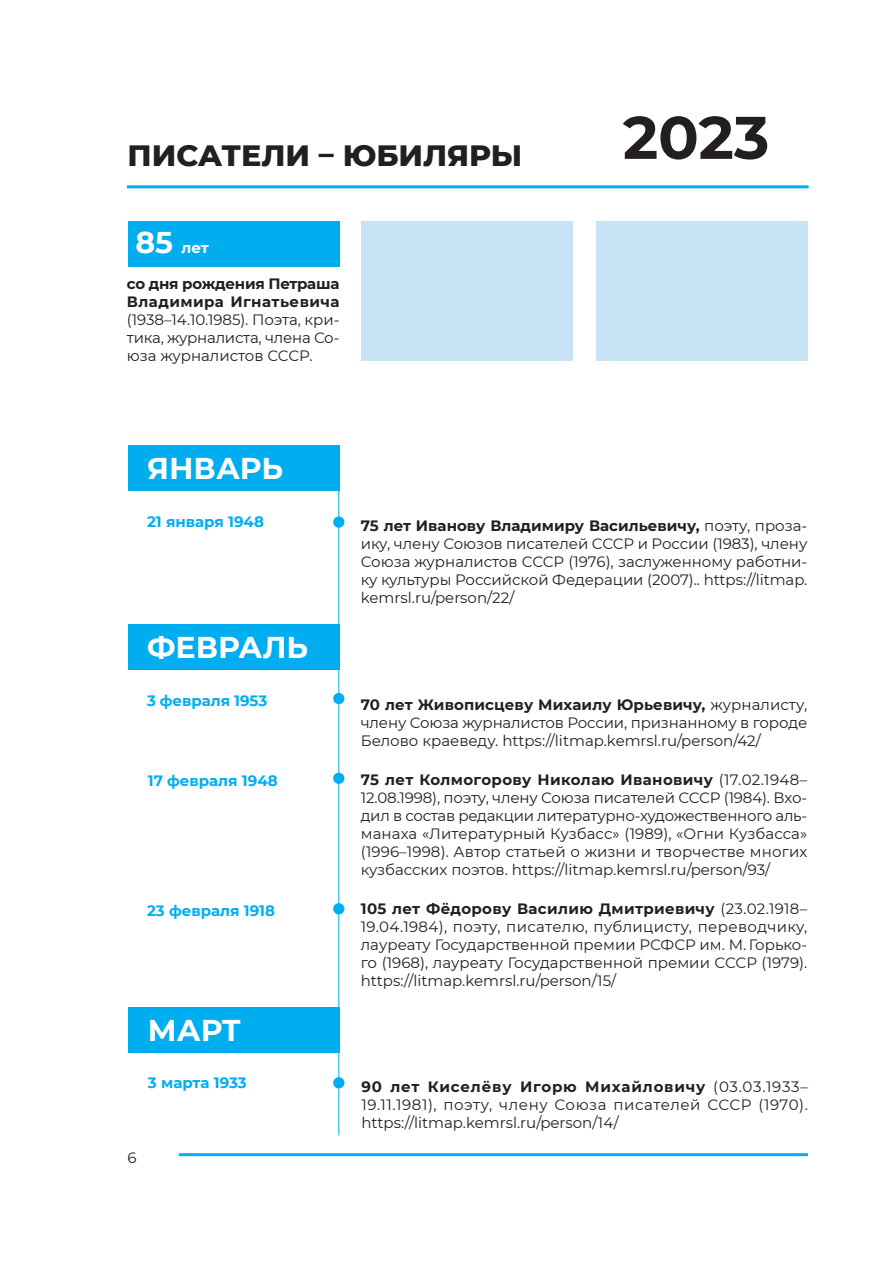
<style>
.page{position:relative;width:893px;height:1263px;background:#fff}
.page>*{position:absolute;margin:0;border:0;box-sizing:border-box;transform-origin:0 0}
.t1{font:700 60px "Montserrat";color:#231f20}
.t2{font:700 30px "Montserrat";color:#fff}
.t3{font:800 30px "Montserrat";color:#231f20}
.t4{font:15px/18px "Montserrat";color:#231f20;text-align:justify}
.t5{font:15px/18px "Montserrat";letter-spacing:.04em;color:#231f20}
.t6{font:700 15px "Montserrat";color:#00aeef}
.t7{font:700 15px/18px "Montserrat";letter-spacing:.005em;color:#231f20}
.t8{font:700 15px "Montserrat";color:#fff}
.s1{font-size:30px}
.s2{font-weight:700}
</style>
<div class="page">
<hr style="left:179px;top:1153px;width:629px;height:3px;background:#00aeef">
<div style="left:128px;top:221px;width:212px;height:45px;background:#00aeef"></div>
<hr style="left:127px;top:185px;width:682px;height:3px;background:#00aeef">
<hr style="left:338px;top:447px;width:1px;height:688px;background:#00aeef">
<div style="left:128px;top:446px;width:211px;height:45px;background:#00aeef"></div>
<div style="left:333px;top:516px;width:11px;height:12px;background:#00aeef;border-radius:50%"></div>
<div style="left:128px;top:1007px;width:211px;height:46px;background:#00aeef"></div>
<div style="left:333px;top:1077px;width:11px;height:11px;background:#00aeef;border-radius:50%"></div>
<div style="left:128px;top:624px;width:211px;height:45px;background:#00aeef"></div>
<div style="left:333px;top:693px;width:11px;height:11px;background:#00aeef;border-radius:50%"></div>
<div style="left:333px;top:773px;width:11px;height:11px;background:#00aeef;border-radius:50%"></div>
<div style="left:333px;top:903px;width:11px;height:11px;background:#00aeef;border-radius:50%"></div>
<div style="left:362px;top:221px;width:211px;height:140px;background:#c7e4f6"></div>
<div style="left:596px;top:221px;width:211px;height:140px;background:#c7e4f6"></div>
<h2 class="t3" style="left:128px;top:133px;width:396px">Писатели – юбиляры</h2>
<p class="t8" style="left:135px;top:236px;width:75px"><span class="s1">85</span> лет</p>
<p class="t7" style="left:127px;top:273px;width:214px">со дня рождения Петраша<br>Владимира И гнатьевича</p>
<p class="t4" style="left:127px;top:310px;width:214px">(1938–14.10.1985). Поэта, кри&shy;тика, журналиста, члена Со&shy;юза журналистов СССР</p>
<p class="t4" style="left:309px;top:346px;width:5px">.</p>
<h1 class="t1" style="left:623px;top:94px;width:148px">2023</h1>
<h2 class="t2" style="left:147px;top:447px;width:137px">январь</h2>
<p class="t6" style="left:147px;top:511px;width:118px">21 января 1948</p>
<p class="t4" style="left:361px;top:516px;width:448px"><span class="s2">75 лет И ванову Владимиру Васильевичу,</span> поэту, проза&shy;ику, члену Союзов писателей СССР</p>
<p class="t4" style="left:638px;top:534px;width:171px">и России (1983), члену</p>
<p class="t4" style="left:361px;top:552px;width:448px;text-indent:208px">(1976), заслуженному работни&shy;ку культуры Российской Федерации (2007).. https://litmap. kemrsl.ru/person/22/</p>
<p class="t4" style="left:361px;top:552px;width:173px">Союза журналистов СССР</p>
<h2 class="t2" style="left:147px;top:625px;width:163px">февраль</h2>
<p class="t6" style="left:147px;top:690px;width:122px">3 февраля 1953</p>
<p class="t4" style="left:361px;top:695px;width:448px"><span class="s2">70 лет Живописцеву М ихаилу Юрьевичу,</span> журналисту, члену Союза журналистов России, признанному в городе Белово краеведу. https://litmap.kemrsl.ru/person/42/</p>
<p class="t4" style="left:361px;top:770px;width:448px"><span class="s2">75 лет Колмогорову Н иколаю И вановичу</span> (17.02.1948–<br>12.08.1998), поэту, члену Союза писателей СССР</p>
<p class="t6" style="left:148px;top:769px;width:131px">17 февраля 1948</p>
<p class="t4" style="left:361px;top:788px;width:448px;text-indent:363px">(1984). Вхо&shy;дил в состав редакции литературно-художественного аль&shy;манаха «Литературный Кузбасс» (1989), «Огни Кузбасса» (1996–1998). Автор статьей о жизни и творчестве многих кузбасских поэтов. https://litmap.kemrsl.ru/person/93/</p>
<p class="t4" style="left:361px;top:899px;width:448px"><span class="s2">105 лет Фёдорову Василию Дмитриевичу</span> (23.02.1918– 19.04.1984), поэту, писателю, публицисту, переводчику, лауреату Государственной премии РСФСР</p>
<p class="t6" style="left:147px;top:900px;width:129px">23 февраля 1918</p>
<p class="t4" style="left:361px;top:935px;width:448px;text-indent:339px">им. М. Горько&shy;го (1968), лауреату Государственной премии СССР</p>
<p class="t4" style="left:761px;top:953px;width:47px">(1979).</p>
<p class="t4" style="left:361px;top:971px;width:257px">https://litmap.kemrsl.ru/person/15/</p>
<h2 class="t2" style="left:148px;top:1008px;width:94px">март</h2>
<p class="t6" style="left:148px;top:1072px;width:100px">3 марта 1933</p>
<p class="t5" style="left:361px;top:1077px;width:448px"><span class="s2">90 лет Киселёву И горю М ихайловичу</span> (03.03.1933–<br>19.11.1981), поэту, члену Союза писателей СССР</p>
<p class="t4" style="left:758px;top:1095px;width:51px">(1970).</p>
<p class="t4" style="left:128px;top:1148px;width:11px">6</p>
<p class="t4" style="left:361px;top:1113px;width:259px">https://litmap.kemrsl.ru/person/14/</p>
</div>
